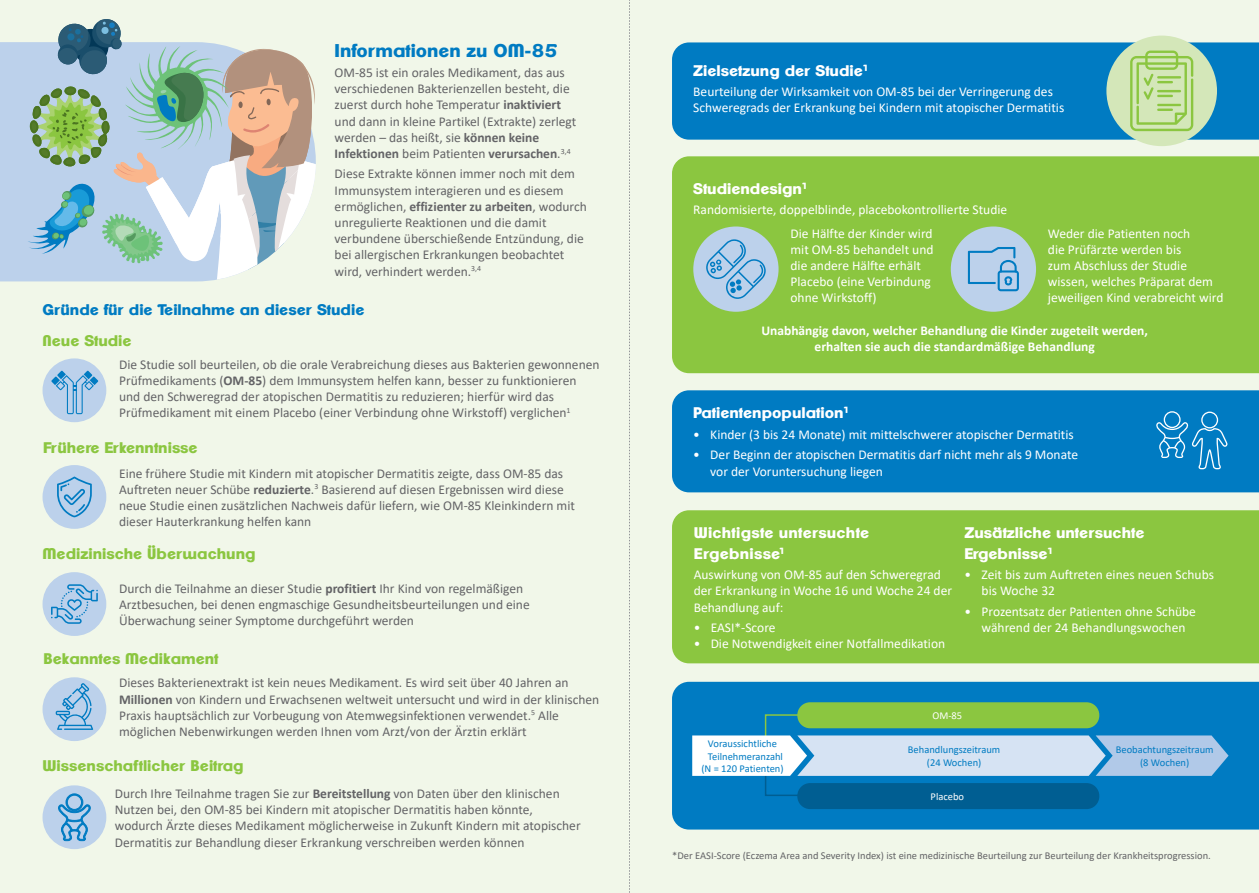
<style>
.page{position:relative;width:1259px;height:893px;background:#f1f7e9}
.page>*{position:absolute;margin:0;border:0;box-sizing:border-box;transform-origin:0 0}
.t1{font:800 18px "Clemente P Dao";color:#007bc2}
.t2{font:800 15px/21px "Clemente P Dao";color:#fff}
.t3{font:800 15px "Clemente P Dao";color:#8bc640}
.t4{font:800 15px "Clemente P Dao";color:#007bc2}
.t5{font:13.5px/16.2px "Calibri";color:#636366}
.t6{font:13.5px/16.2px "Calibri";color:#fff}
.t7{font:700 13.5px/16.2px "Calibri";color:#fff;text-align:center}
.t8{font:10.5px "Calibri";color:#636366}
.t9{font:10.5px/12.6px "Calibri";color:#007bc2}
.t10{font:10.5px "Calibri";color:#fff}
.s1{font-weight:700}
</style>
<div class="page">
<div style="left:672px;top:42px;width:587px;height:98px;background:#007bc2"></div>
<div style="left:1106px;top:36px;width:111px;height:110px;background:#d4e7b9;border-radius:50%"></div>
<svg style="left:1130px;top:51px;width:63px;height:80px"></svg>
<div style="left:672px;top:510px;width:587px;height:153px;background:#8bc640"></div>
<div style="left:672px;top:390px;width:587px;height:102px;background:#007bc2"></div>
<svg style="left:1156px;top:411px;width:72px;height:58px;background:#258eca"></svg>
<svg style="left:629px;top:0;width:1px;height:893px"></svg>
<div style="left:0;top:42px;width:20px;height:239px;background:#bcd1eb"></div>
<svg style="left:20px;top:19px;width:296px;height:262px;background:#b9c9c8"></svg>
<div style="left:672px;top:156px;width:587px;height:217px;background:#8bc640"></div>
<div style="left:693px;top:226px;width:85px;height:86px;background:#bcd1eb;border-radius:50%"></div>
<div style="left:950px;top:226px;width:86px;height:86px;background:#bcd1eb;border-radius:50%"></div>
<svg style="left:706px;top:239px;width:59px;height:60px"></svg>
<svg style="left:968px;top:247px;width:51px;height:44px"></svg>
<div style="left:43px;top:358px;width:63px;height:64px;background:#bcd1eb;border-radius:50%"></div>
<svg style="left:51px;top:371px;width:47px;height:43px"></svg>
<div style="left:43px;top:465px;width:63px;height:64px;background:#bcd1eb;border-radius:50%"></div>
<svg style="left:57px;top:476px;width:35px;height:41px"></svg>
<div style="left:43px;top:572px;width:63px;height:64px;background:#bcd1eb;border-radius:50%"></div>
<svg style="left:51px;top:584px;width:47px;height:40px"></svg>
<div style="left:43px;top:677px;width:63px;height:64px;background:#bcd1eb;border-radius:50%"></div>
<div style="left:43px;top:785px;width:63px;height:64px;background:#bcd1eb;border-radius:50%"></div>
<svg style="left:58px;top:793px;width:33px;height:48px"></svg>
<svg style="left:56px;top:683px;width:37px;height:47px"></svg>
<div style="left:672px;top:682px;width:587px;height:147px;background:#007bc2"></div>
<div style="left:797px;top:702px;width:302px;height:26px;background:#8bc640;border-radius:13px"></div>
<div style="left:797px;top:783px;width:302px;height:26px;background:#005e92;border-radius:13px"></div>
<svg style="left:692px;top:713px;width:536px;height:84px"></svg>
<p class="t1" style="left:335px;top:39px;width:225px">Informationen zu OM-85</p>
<p class="t5" style="left:335px;top:64px;width:243px">OM-85 ist ein orales Medikament, das aus verschiedenen Bakterienzellen besteht, die zuerst durch hohe Temperatur <span class="s1">inaktiviert </span>und dann in kleine Partikel (Extrakte) zerlegt werden – das heißt, sie <span class="s1">können keine Infektionen</span> beim Patienten <span class="s1">verursachen</span>.<sup>3,4</sup></p>
<p class="t5" style="left:335px;top:166px;width:254px">Diese Extrakte können immer noch mit dem Immunsystem interagieren und es diesem ermöglichen, <span class="s1">effizienter zu arbeiten</span>, wodurch unregulierte Reaktionen und die damit verbundene überschießende Entzündung, die bei allergischen Erkrankungen beobachtet wird, verhindert werden.<sup>3,4</sup></p>
<p class="t4" style="left:43px;top:300px;width:323px">Gründe für die Teilnahme an dieser Studie</p>
<p class="t3" style="left:43px;top:332px;width:91px">Neue Studie</p>
<p class="t5" style="left:119px;top:356px;width:482px">Die Studie soll beurteilen, ob die orale Verabreichung dieses aus Bakterien gewonnenen Prüfmedikaments (<span class="s1">OM-85</span>) dem Immunsystem helfen kann, besser zu funktionieren und den Schweregrad der atopischen Dermatitis zu reduzieren; hierfür wird das Prüfmedikament mit einem Placebo (einer Verbindung ohne Wirkstoff) verglichen<sup>1</sup></p>
<p class="t3" style="left:43px;top:438px;width:156px">Frühere Erkenntnisse</p>
<p class="t5" style="left:119px;top:465px;width:457px">Eine frühere Studie mit Kindern mit atopischer Dermatitis zeigte, dass OM-85 das Auftreten neuer Schübe <span class="s1">reduzierte</span>.<sup>3</sup> Basierend auf diesen Ergebnissen wird diese neue Studie einen zusätzlichen Nachweis dafür liefern, wie OM-85 Kleinkindern mit dieser Hauterkrankung helfen kann</p>
<p class="t3" style="left:43px;top:545px;width:214px">Medizinische Überwachung</p>
<p class="t5" style="left:119px;top:580px;width:412px">Durch die Teilnahme an dieser Studie <span class="s1">profitiert</span> Ihr Kind von regelmäßigen<br>Arztbesuchen, bei denen engmaschige Gesundheitsbeurteilungen und eine<br>Überwachung seiner Symptome durchgeführt werden</p>
<p class="t3" style="left:43px;top:649px;width:177px">Bekanntes Medikament</p>
<p class="t5" style="left:119px;top:674px;width:482px">Dieses Bakterienextrakt ist kein neues Medikament. Es wird seit über 40 Jahren an <span class="s1">Millionen</span> von Kindern und Erwachsenen weltweit untersucht und wird in der klinischen Praxis hauptsächlich zur Vorbeugung von Atemwegsinfektionen verwendet.<sup>5</sup> Alle möglichen Nebenwirkungen werden Ihnen vom Arzt/von der Ärztin erklärt</p>
<p class="t3" style="left:43px;top:756px;width:202px">Wissenschaftlicher Beitrag</p>
<p class="t5" style="left:115px;top:785px;width:467px">Durch Ihre Teilnahme tragen Sie zur <span class="s1">Bereitstellung</span> von Daten über den klinischen Nutzen bei, den OM-85 bei Kindern mit atopischer Dermatitis haben könnte, wodurch Ärzte dieses Medikament möglicherweise in Zukunft Kindern mit atopischer Dermatitis zur Behandlung dieser Erkrankung verschreiben werden können</p>
<p class="t2" style="left:693px;top:60px;width:177px">Zielsetzung der Studie<sup>1</sup></p>
<p class="t6" style="left:693px;top:83px;width:372px">Beurteilung der Wirksamkeit von OM-85 bei der Verringerung des<br>Schweregrads der Erkrankung bei Kindern mit atopischer Dermatitis</p>
<p class="t2" style="left:693px;top:177px;width:117px">Studiendesign<sup>1</sup></p>
<p class="t6" style="left:693px;top:201px;width:315px">Randomisierte, doppelblinde, placebokontrollierte Studie</p>
<p class="t6" style="left:790px;top:225px;width:144px">Die Hälfte der Kinder wird mit OM-85 behandelt und die andere Hälfte erhält<br>Placebo (eine Verbindung ohne Wirkstoff)</p>
<p class="t6" style="left:1048px;top:225px;width:177px">Weder die Patienten noch<br>die Prüfärzte werden bis<br>zum Abschluss der Studie wissen, welches Präparat dem jeweiligen Kind verabreicht wird</p>
<p class="t7" style="left:761px;top:322px;width:388px">Unabhängig davon, welcher Behandlung die Kinder zugeteilt werden, erhalten sie auch die standardmäßige Behandlung</p>
<p class="t2" style="left:693px;top:402px;width:158px">Patientenpopulation<sup>1</sup></p>
<p class="t6" style="left:693px;top:426px;width:382px">• Kinder (3 bis 24 Monate) mit mittelschwerer atopischer Dermatitis</p>
<p class="t6" style="left:710px;top:446px;width:369px;text-indent:-17px">• Der Beginn der atopischen Dermatitis darf nicht mehr als 9 Monate vor der Voruntersuchung liegen</p>
<p class="t2" style="left:693px;top:522px;width:177px">Wichtigste untersuchte<br>Ergebnisse<sup>1</sup></p>
<p class="t6" style="left:693px;top:566px;width:260px">Auswirkung von OM-85 auf den Schweregrad der Erkrankung in Woche 16 und Woche 24 der<br>Behandlung auf:</p>
<p class="t6" style="left:693px;top:619px;width:83px">• EASI*-Score</p>
<p class="t6" style="left:693px;top:635px;width:253px">• Die Notwendigkeit einer Notfallmedikation</p>
<p class="t2" style="left:964px;top:522px;width:181px">Zusätzliche untersuchte<br>Ergebnisse<sup>1</sup></p>
<p class="t6" style="left:981px;top:566px;width:234px;text-indent:-17px">• Zeit bis zum Auftreten eines neuen Schubs bis Woche 32</p>
<p class="t6" style="left:964px;top:603px;width:233px;text-align:center">• Prozentsatz der Patienten ohne Schübe während der 24 Behandlungswochen</p>
<p class="t9" style="left:708px;top:737px;width:77px">Voraussichtliche<br>Teilnehmeranzahl</p>
<p class="t9" style="left:701px;top:762px;width:84px">(N = 120 Patienten)</p>
<p class="t10" style="left:932px;top:708px;width:31px">OM-85</p>
<p class="t9" style="left:908px;top:743px;width:94px">Behandlungszeitraum</p>
<p class="t9" style="left:927px;top:756px;width:56px">(24 Wochen)</p>
<p class="t10" style="left:930px;top:789px;width:35px">Placebo</p>
<p class="t9" style="left:1115px;top:743px;width:99px">Beobachtungszeitraum</p>
<p class="t9" style="left:1140px;top:756px;width:51px">(8 Wochen)</p>
<p class="t8" style="left:672px;top:848px;width:540px">*Der EASI-Score (Eczema Area and Severity Index) ist eine medizinische Beurteilung zur Beurteilung der Krankheitsprogression.</p>
</div>
